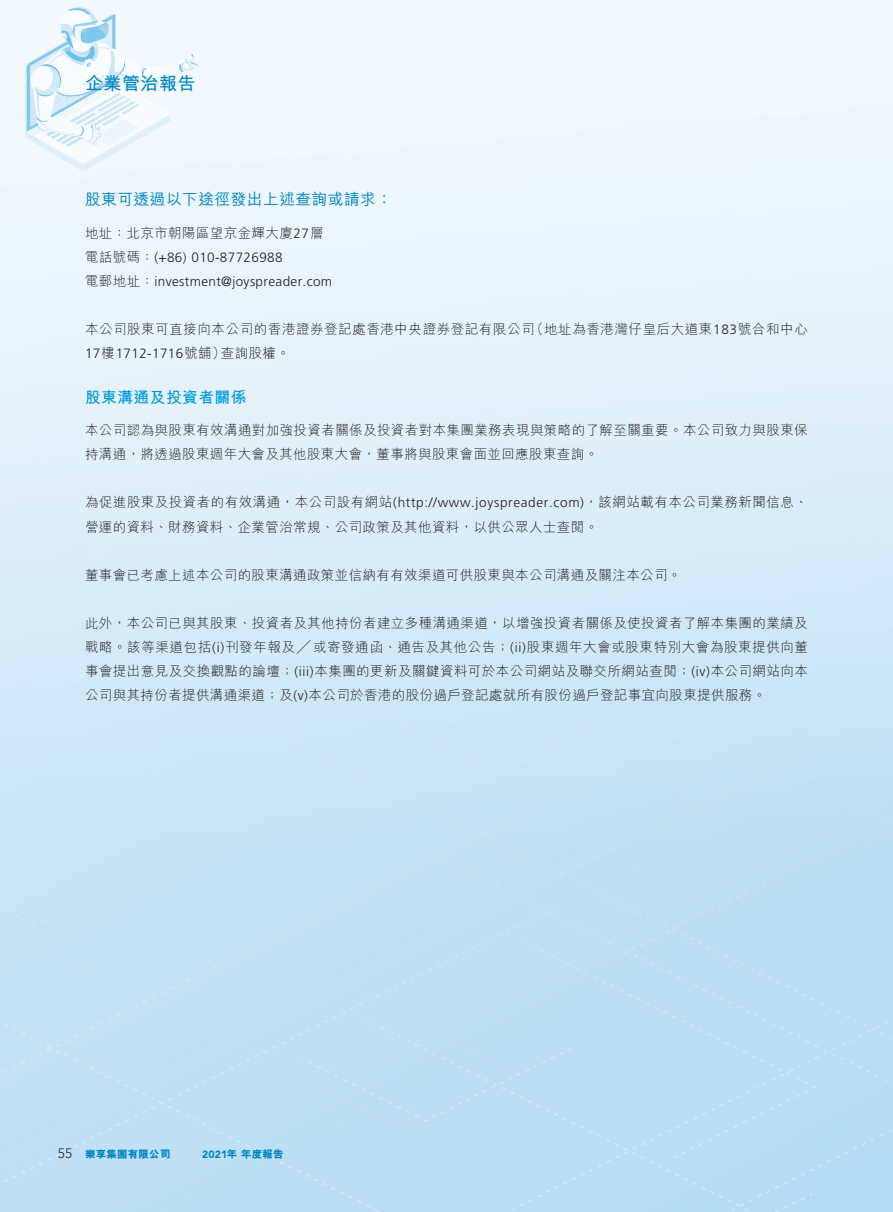
<style>
.page{position:relative;width:893px;height:1212px;background:#fff}
.page>*{position:absolute;margin:0;border:0;box-sizing:border-box;transform-origin:0 0}
.t1{font:700 18px "M Hei HK";letter-spacing:.03em;color:#0087c3}
.t2{font:500 15.75px "M Hei HK";letter-spacing:.03em;color:#0087c3}
.t3{font:700 15.75px "M Hei HK";letter-spacing:.03em;color:#009bde}
.t4{font:300 13.5px/24px "M Hei HK";letter-spacing:.03em;color:#231f20}
.t5{font:300 13.5px/24px "Frutiger LT Std";letter-spacing:.03em;color:#231f20}
.t6{font:300 13.5px "Avenir LT Std";color:#231f20}
.t7{font:800 10.5px "M Hei HK";letter-spacing:.02em;color:#0087c3}
.s1{font-family:"Frutiger LT Std"}
.s2{font-family:"M Hei HK"}
.s3{font-family:"Avenir LT Std";font-weight:900}
</style>
<div class="page">
<h1 class="t1" style="left:85px;top:71px;width:112px">企業管治報告</h1>
<p class="t2" style="left:85px;top:188px;width:309px">股東可透過以下途徑發出上述查詢或請求：</p>
<p class="t4" style="left:85px;top:221px;width:240px">地址：北京市朝陽區望京金輝大廈<span class="s1">27</span>層</p>
<p class="t5" style="left:85px;top:245px;width:249px"><span class="s2">電話號碼：</span>)+86( 010-87726988<br><span class="s2">電郵地址：</span>investment@joyspreader.com</p>
<p class="t4" style="left:530px;top:317px;width:279px">（地址為香港灣仔皇后大道東<span class="s1">183</span>號合和中心</p>
<p class="t4" style="left:221px;top:317px;width:315px;text-indent:-136px">本公司股東可直接向本公司的香港證券登記處香港中央證券登記有限公司查詢股權。</p>
<p class="t5" style="left:85px;top:341px;width:142px">17<span class="s2">樓</span>1712-1716<span class="s2">號舖）</span></p>
<p class="t3" style="left:85px;top:386px;width:163px">股東溝通及投資者關係</p>
<p class="t4" style="left:85px;top:418px;width:724px">本公司認為與股東有效溝通對加強投資者關係及投資者對本集團業務表現與策略的了解至關重要。本公司致力與股東保持溝通，將透過股東週年大會及其他股東大會，董事將與股東會面並回應股東查詢。</p>
<p class="t4" style="left:85px;top:490px;width:724px">為促進股東及投資者的有效溝通，本公司設有網站<span class="s1">(http://www.joyspreader.com</span> ，<span class="s1">)</span> 該網站載有本公司業務新聞信息、營運的資料、財務資料、企業管治常規、公司政策及其他資料，以供公眾人士查閱。</p>
<p class="t4" style="left:85px;top:562px;width:598px">董事會已考慮上述本公司的股東溝通政策並信納有有效渠道可供股東與本公司溝通及關注本公司。</p>
<p class="t4" style="left:85px;top:610px;width:724px;text-align:justify">此外，本公司已與其股東、投資者及其他持份者建立多種溝通渠道，以增強投資者關係及使投資者了解本集團的業績及戰略。該等渠道包括 <span class="s1">)i(</span> 刊發年報及╱或寄發通函、通告及其他公告；<span class="s1">( )i i</span> 股東週年大會或股東特別大會為股東提供向董事會提出意見及交換觀點的論壇；<span class="s1">(iii)</span>本集團的更新及關鍵資料可於本公司網站及聯交所網站查閱；<span class="s1">(iv)</span>本公司網站向本公司與其持份者提供溝通渠道；及 <span class="s1">)v(</span> 本公司於香港的股份過戶登記處就所有股份過戶登記事宜向股東提供服務。</p>
<p class="t6" style="left:58px;top:1146px;width:16px">55</p>
<p class="t7" style="left:85px;top:1146px;width:87px">樂享集團有限公司</p>
<p class="t7" style="left:202px;top:1146px;width:83px"><span class="s3">2021</span>年年度報告</p>
</div>
